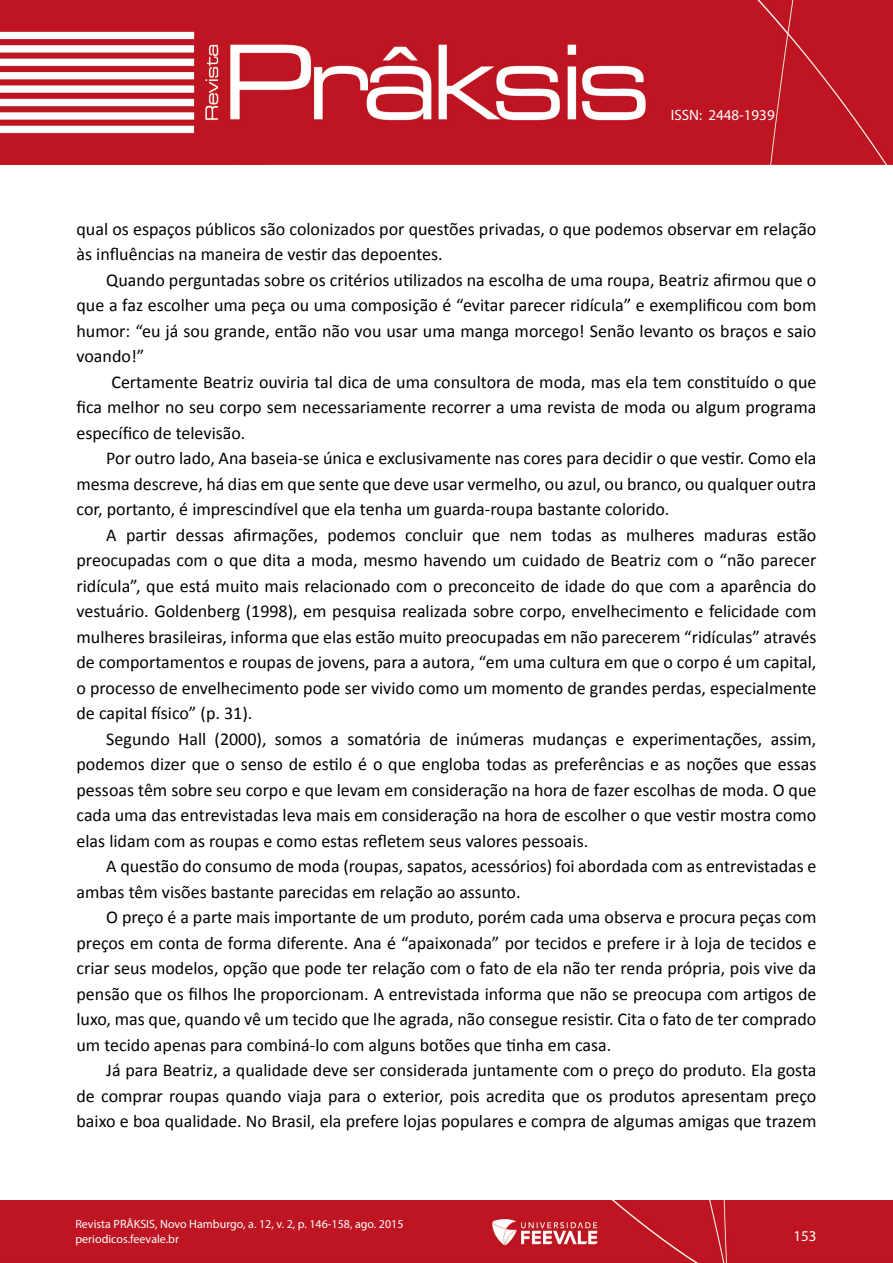
<style>
.page{position:relative;width:893px;height:1263px;background:#fff}
.page>*{position:absolute;margin:0;border:0;box-sizing:border-box;transform-origin:0 0}
.t1{font:18px/25.5px "Calibri";color:#000;text-align:justify}
.t2{font:15px "Myriad Pro";color:#fff}
.t3{font:12px/15px "Myriad Pro";color:#fff}
</style>
<div class="page">
<div style="left:0;top:1201px;width:893px;height:62px;background:#bf1522"></div>
<img style="left:0;top:0;width:893px;height:164px">
<p class="t2" style="left:671px;top:106px;width:105px">ISSN: 2448-1939</p>
<p class="t1" style="left:77px;top:216px;width:741px">qual os espaços públicos são colonizados por questões privadas, o que podemos observar em relação às influências na maneira de vestir das depoentes.</p>
<p class="t1" style="left:77px;top:267px;width:741px;text-indent:30px">Quando perguntadas sobre os critérios utilizados na escolha de uma roupa, Beatriz afirmou que o que a faz escolher uma peça ou uma composição é “evitar parecer ridícula” e exemplificou com bom humor: “eu já sou grande, então não vou usar uma manga morcego! Senão levanto os braços e saio voando!”</p>
<p class="t1" style="left:77px;top:369px;width:741px;text-indent:35px">Certamente Beatriz ouviria tal dica de uma consultora de moda, mas ela tem constituído o que fica melhor no seu corpo sem necessariamente recorrer a uma revista de moda ou algum programa específico de televisão.</p>
<p class="t1" style="left:77px;top:445px;width:741px;text-indent:30px">Por outro lado, Ana baseia-se única e exclusivamente nas cores para decidir o que vestir. Como ela mesma descreve, há dias em que sente que deve usar vermelho, ou azul, ou branco, ou qualquer outra cor, portanto, é imprescindível que ela tenha um guarda-roupa bastante colorido.</p>
<p class="t1" style="left:77px;top:522px;width:741px;text-indent:30px">A partir dessas afirmações, podemos concluir que nem todas as mulheres maduras estão preocupadas com o que dita a moda, mesmo havendo um cuidado de Beatriz com o “não parecer ridícula”, que está muito mais relacionado com o preconceito de idade do que com a aparência do vestuário. Goldenberg (1998), em pesquisa realizada sobre corpo, envelhecimento e felicidade com mulheres brasileiras, informa que elas estão muito preocupadas em não parecerem “ridículas” através de comportamentos e roupas de jovens, para a autora, “em uma cultura em que o corpo é um capital, o processo de envelhecimento pode ser vivido como um momento de grandes perdas, especialmente de capital físico” (p. 31).</p>
<p class="t1" style="left:77px;top:726px;width:741px;text-indent:30px">Segundo Hall (2000), somos a somatória de inúmeras mudanças e experimentações, assim, podemos dizer que o senso de estilo é o que engloba todas as preferências e as noções que essas pessoas têm sobre seu corpo e que levam em consideração na hora de fazer escolhas de moda. O que cada uma das entrevistadas leva mais em consideração na hora de escolher o que vestir mostra como elas lidam com as roupas e como estas refletem seus valores pessoais.</p>
<p class="t1" style="left:77px;top:854px;width:741px;text-indent:30px">A questão do consumo de moda (roupas, sapatos, acessórios) foi abordada com as entrevistadas e ambas têm visões bastante parecidas em relação ao assunto.</p>
<p class="t1" style="left:77px;top:905px;width:741px;text-indent:30px">O preço é a parte mais importante de um produto, porém cada uma observa e procura peças com preços em conta de forma diferente. Ana é “apaixonada” por tecidos e prefere ir à loja de tecidos e criar seus modelos, opção que pode ter relação com o fato de ela não ter renda própria, pois vive da pensão que os filhos lhe proporcionam. A entrevistada informa que não se preocupa com artigos de luxo, mas que, quando vê um tecido que lhe agrada, não consegue resistir. Cita o fato de ter comprado um tecido apenas para combiná-lo com alguns botões que tinha em casa.</p>
<p class="t1" style="left:77px;top:1058px;width:741px;text-indent:30px">Já para Beatriz, a qualidade deve ser considerada juntamente com o preço do produto. Ela gosta de comprar roupas quando viaja para o exterior, pois acredita que os produtos apresentam preço baixo e boa qualidade. No Brasil, ela prefere lojas populares e compra de algumas amigas que trazem</p>
<p class="t3" style="left:75px;top:1216px;width:330px">Revista PRÂKSIS, Novo Hamburgo, a. 12, v. 2, p. 146-158, ago. 2015 periodicos.feevale.br</p>
<p class="t2" style="left:793px;top:1227px;width:25px">153</p>
</div>
